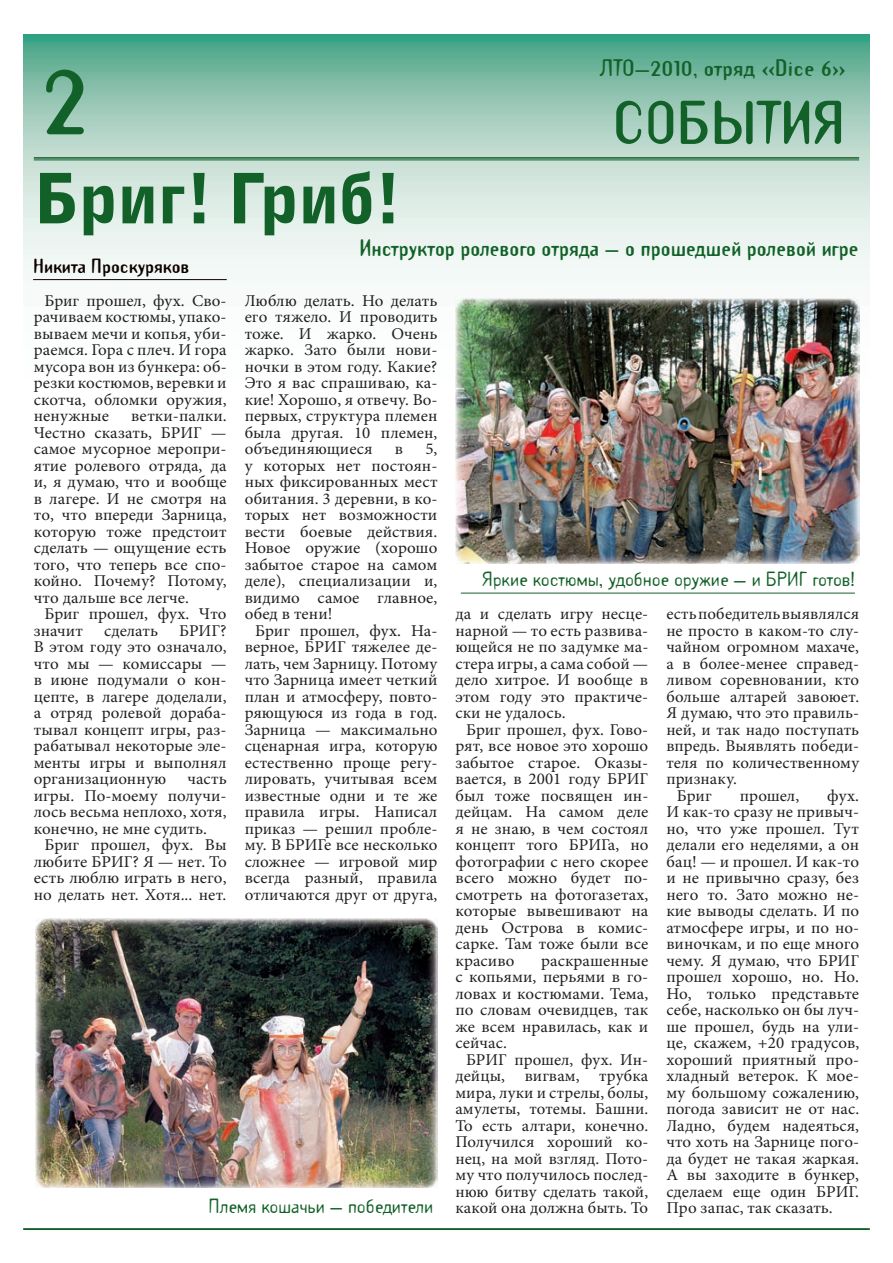
<style>
.page{position:relative;width:893px;height:1263px;background:#fff}
.page>*{position:absolute;margin:0;border:0;box-sizing:border-box;transform-origin:0 0}
.t1{font:90px "Template Gothic C Bold";color:#126128}
.t2{font:69px "Bell Gothic C Blk BT";color:#126128}
.t3{font:54px "Template Gothic C Bold";color:#126128}
.t4{font:21px "Template Gothic C Bold";color:#126128;scale:.95 1}
.t5{font:21px "Template Gothic C Bold";color:#126128}
.t6{font:18px "Template Gothic C";color:#126128}
.t7{font:18px "Template Gothic C Bold";color:#0d0000}
.t8{font:16.5px/16.5px "Minion Pro";letter-spacing:.005em;color:#231f20;text-align:justify}
</style>
<div class="page">
<svg style="left:23px;top:34px;width:846px;height:446px"></svg>
<hr style="left:23px;top:1228px;width:846px;height:2px;background:#126128">
<hr style="left:34px;top:157px;width:825px;height:2px;background:#126128">
<hr style="left:34px;top:160px;width:825px;height:1px;background:#126128">
<img style="left:455px;top:298px;width:404px;height:266px">
<hr style="left:461px;top:593px;width:393px;height:1px;background:#126128">
<hr style="left:33px;top:279px;width:194px;height:1px;background:#0d0000">
<img style="left:36px;top:919px;width:401px;height:269px">
<h1 class="t1" style="left:41px;top:62px;width:50px">2</h1>
<p class="t5" style="left:568px;top:59px;width:266px">ЛТО—2010, отряд «Комиссар</p>
<p class="t5" style="left:599px;top:59px;width:248px">ЛТО—2010, отряд «Dice 6»</p>
<h3 class="t3" style="left:612px;top:100px;width:235px">СОБЫТИЯ</h3>
<h3 class="t3" style="left:643px;top:100px;width:137px">МНЕН</h3>
<h2 class="t2" style="left:33px;top:172px;width:370px">Бриг! Гриб!</h2>
<p class="t4" style="left:359px;top:239px;width:526px">Инструктор ролевого отряда — о прошедшей ролевой игре</p>
<p class="t7" style="left:33px;top:258px;width:158px">Никита Проскуряков</p>
<p class="t8" style="left:34px;top:294px;width:194px;text-indent:11px">Бриг прошел, фух. Сво&shy;рачиваем костюмы, упако&shy;вываем мечи и копья, уби&shy;раемся. Гора с плеч. И гора мусора вон из бункера: об&shy;резки костюмов, веревки и скотча, обломки оружия, ненужные</p>
<p class="t8" style="left:34px;top:409px;width:194px;text-indent:97px">ветки-палки.<br>Честно сказать, БРИГ — самое мусорное меропри&shy;ятие ролевого отряда, да и, я думаю, что и вообще в лагере. И не смотря на то, что впереди Зарница, которую тоже предстоит сделать — ощущение есть того, что теперь все спо&shy;койно. Почему? Потому, что дальше все легче.</p>
<p class="t8" style="left:34px;top:607px;width:194px;text-indent:11px">Бриг прошел, фух. Что значит</p>
<p class="t8" style="left:34px;top:624px;width:194px;text-indent:145px">БРИГ?<br>В этом году это означало, что мы — комиссары — в июне подумали о кон&shy;цепте, в лагере доделали, а отряд ролевой дораба&shy;тывал концепт игры, раз&shy;рабатывал некоторые эле&shy;менты игры и выполнял организационную</p>
<p class="t8" style="left:104px;top:624px;width:55px">сделать</p>
<p class="t8" style="left:34px;top:772px;width:194px;text-indent:153px">часть игры. По-моему получи&shy;лось весьма неплохо, хотя, конечно, не мне судить.</p>
<p class="t8" style="left:34px;top:838px;width:194px;text-indent:11px">Бриг прошел, фух. Вы любите БРИГ? Я — нет. То есть люблю играть в него, но делать нет. Хотя... нет.</p>
<p class="t8" style="left:245px;top:294px;width:194px">Люблю делать. Но делать его тяжело. И проводить тоже. И жарко. Очень жарко. Зато были нови&shy;ночки в этом году. Какие?<br>Это я вас спрашиваю, ка&shy;кие! Хорошо, я отвечу. Во&shy;первых, структура племен была другая. 10 племен, объединяющиеся</p>
<p class="t8" style="left:245px;top:442px;width:194px;text-indent:181px">5, у которых нет постоян&shy;ных фиксированных мест обитания. 3 деревни, в ко&shy;торых нет возможности вести боевые действия.<br>Новое оружие (хорошо забытое старое на самом деле), специализации и, видимо самое главное, обед в тени!</p>
<p class="t8" style="left:245px;top:624px;width:194px;text-indent:11px">Бриг прошел, фух. На&shy;верное, БРИГ тяжелее де&shy;лать, чем Зарницу. Потому что Зарница имеет четкий план и атмосферу, повто&shy;ряющуюся из года в год.<br>Зарница — максимально сценарная игра, которую естественно проще регу&shy;лировать, учитывая всем известные одни и те же правила игры. Написал приказ — решил пробле&shy;му. В БРИГе все несколько сложнее — игровой мир всегда разный, правила отличаются друг от друга,</p>
<p class="t8" style="left:395px;top:442px;width:10px">в</p>
<p class="t6" style="left:209px;top:1199px;width:226px">Племя кошачьи — победители</p>
<p class="t6" style="left:482px;top:572px;width:374px">Яркие костюмы, удобное оружие — и БРИГ готов!</p>
<p class="t8" style="left:455px;top:607px;width:194px">да и сделать игру несце&shy;нарной — то есть развива&shy;ющейся не по задумке ма&shy;стера игры, а сама собой — дело хитрое. И вообще в этом году это практиче&shy;ски не удалось.</p>
<p class="t8" style="left:455px;top:723px;width:194px;text-indent:11px">Бриг прошел, фух. Гово&shy;рят, все новое это хорошо забытое старое. Оказы&shy;вается, в 2001 году БРИГ был тоже посвящен ин&shy;дейцам. На самом деле я не знаю, в чем состоял концепт того БРИГа, но фотографии с него скорее всего можно будет по&shy;смотреть на фотогазетах, которые вывешивают на день Острова в комис&shy;сарке. Там тоже были все красиво</p>
<p class="t8" style="left:455px;top:954px;width:194px;text-indent:86px">раскрашенные с копьями, перьями в го&shy;ловах и костюмами. Тема, по словам очевидцев, так же всем нравилась, как и сейчас.</p>
<p class="t8" style="left:455px;top:1053px;width:194px;text-indent:11px">БРИГ прошел, фух. Ин&shy;дейцы, вигвам, трубка мира, луки и стрелы, болы, амулеты, тотемы. Башни.<br>То есть алтари, конечно.<br>Получился хороший ко&shy;нец, на мой взгляд. Пото&shy;му что получилось послед&shy;нюю битву сделать такой, какой она должна быть. То</p>
<p class="t8" style="left:666px;top:607px;width:194px">есть победитель выявлялся</p>
<p class="t8" style="left:666px;top:624px;width:194px">не просто в каком-то слу-</p>
<p class="t8" style="left:666px;top:640px;width:194px">чайном огромном махаче,</p>
<p class="t8" style="left:666px;top:657px;width:194px">а в более-менее справед-</p>
<p class="t8" style="left:666px;top:673px;width:194px">ливом соревновании, кто</p>
<p class="t8" style="left:666px;top:690px;width:194px">больше алтарей завоюет.</p>
<p class="t8" style="left:666px;top:706px;width:194px">Я думаю, что это правиль-</p>
<p class="t8" style="left:666px;top:723px;width:194px">ней, и так надо поступать</p>
<p class="t8" style="left:666px;top:739px;width:194px">впредь. Выявлять победи-</p>
<p class="t8" style="left:666px;top:756px;width:194px">теля по количественному</p>
<p class="t8" style="left:666px;top:772px;width:72px">признаку.</p>
<p class="t8" style="left:677px;top:789px;width:36px">Бриг</p>
<p class="t8" style="left:739px;top:789px;width:61px">прошел,</p>
<p class="t8" style="left:666px;top:789px;width:194px;text-indent:161px">фух.<br>И как-то сразу не привыч&shy;но, что уже прошел. Тут делали его неделями, а он бац! — и прошел. И как-то и не привычно сразу, без него то. Зато можно не&shy;кие выводы сделать. И по атмосфере игры, и по но&shy;виночкам, и по еще много чему. Я думаю, что БРИГ прошел хорошо, но. Но.<br>Но, только представьте себе, насколько он бы луч&shy;ше прошел, будь на ули&shy;це, скажем, +20 градусов, хороший приятный про&shy;хладный ветерок. К мое&shy;му большому сожалению, погода зависит не от нас.<br>Ладно, будем надеяться, что хоть на Зарнице пого&shy;да будет не такая жаркая.<br>А вы заходите в бункер, сделаем еще один БРИГ.<br>Про запас, так сказать.</p>
</div>
